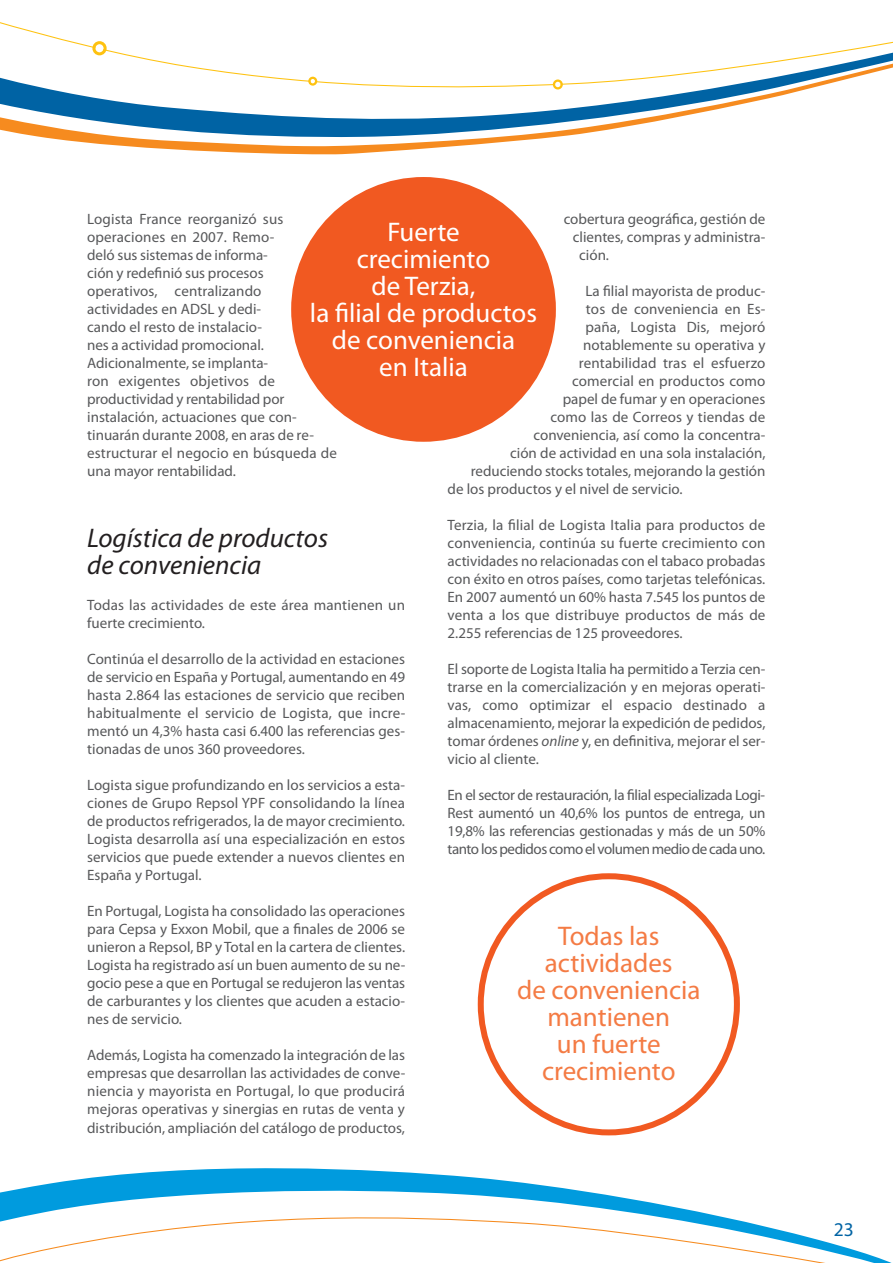
<style>
.page{position:relative;width:893px;height:1263px;background:#fff}
.page>*{position:absolute;margin:0;border:0;box-sizing:border-box;transform-origin:0 0}
.t1{font:27px/27px "Myriad Pro";color:#fff;text-align:center}
.t2{font:27px/27px "Myriad Pro";color:#f47b44;text-align:center}
.t3{font:italic 27px/27px "Myriad Pro";color:#231f20}
.t4{font:19.5px "Myriad Pro";color:#0063a4}
.t5{font:15px/18px "Myriad Pro";color:#57585a;text-align:justify}
.s1{font-style:italic}
</style>
<div class="page">
<svg style="left:0;top:1168px;width:892px;height:95px"></svg>
<svg style="left:0;top:22px;width:893px;height:133px"></svg>
<svg style="left:0;top:1210px;width:868px;height:53px"></svg>
<svg style="left:478px;top:873px;width:262px;height:262px"></svg>
<div style="left:291px;top:177px;width:265px;height:265px;background:#f15921;border-radius:50%"></div>
<p class="t5" style="left:564px;top:211px;width:203px">cobertura geográfica, gestión de</p>
<p class="t5" style="left:573px;top:229px;width:194px">clientes, compras y administra-</p>
<p class="t5" style="left:579px;top:247px;width:31px">ción.</p>
<p class="t5" style="left:585px;top:283px;width:181px">La filial mayorista de produc-</p>
<p class="t5" style="left:586px;top:301px;width:181px">tos de conveniencia en Es-</p>
<p class="t5" style="left:585px;top:319px;width:182px">paña, Logista Dis, mejoró</p>
<p class="t5" style="left:583px;top:337px;width:184px">notablemente su operativa y</p>
<p class="t5" style="left:579px;top:355px;width:188px">rentabilidad tras el esfuerzo</p>
<p class="t5" style="left:572px;top:373px;width:195px">comercial en productos como</p>
<p class="t5" style="left:563px;top:391px;width:204px">papel de fumar y en operaciones</p>
<p class="t5" style="left:550px;top:409px;width:217px">como las de Correos y tiendas de</p>
<p class="t5" style="left:534px;top:427px;width:233px">conveniencia, así como la concentra-</p>
<p class="t5" style="left:510px;top:445px;width:257px">ción de actividad en una sola instalación,</p>
<p class="t5" style="left:471px;top:463px;width:296px">reduciendo stocks totales, mejorando la gestión</p>
<p class="t5" style="left:448px;top:481px;width:236px">de los productos y el nivel de servicio.</p>
<p class="t5" style="left:448px;top:517px;width:319px">Terzia, la filial de Logista Italia para productos de conveniencia, continúa su fuerte crecimiento con actividades no relacionadas con el tabaco probadas con éxito en otros países, como tarjetas telefónicas.<br>En 2007 aumentó un 60% hasta 7.545 los puntos de venta a los que distribuye productos de más de 2.255 referencias de 125 proveedores.</p>
<p class="t5" style="left:448px;top:661px;width:319px">El soporte de Logista Italia ha permitido a Terzia cen&shy;trarse en la comercialización y en mejoras operati&shy;vas, como optimizar el espacio destinado a almacenamiento, mejorar la expedición de pedidos, tomar órdenes <span class="s1">online</span> y, en definitiva, mejorar el ser&shy;vicio al cliente.</p>
<p class="t5" style="left:448px;top:787px;width:319px">En el sector de restauración, la filial especializada Logi-Rest aumentó un 40,6% los puntos de entrega, un 19,8% las referencias gestionadas y más de un 50% tanto los pedidos como el volumen medio de cada uno.</p>
<p class="t5" style="left:87px;top:211px;width:251px;text-align:left">Logista France reorganizó sus operaciones en 2007. Remo-<br>deló sus sistemas de informa-<br>ción y redefinió sus procesos operativos, centralizando<br>actividades en ADSL y dedi-<br>cando el resto de instalacio-<br>nes a actividad promocional.<br>Adicionalmente, se implanta-<br>ron exigentes objetivos de productividad y rentabilidad por instalación, actuaciones que con&shy;tinuarán durante 2008, en aras de re&shy;estructurar el negocio en búsqueda de una mayor rentabilidad.</p>
<h1 class="t1" style="left:310px;top:221px;width:229px">Fuerte<br>crecimiento<br>de Terzia,<br>la filial de productos de conveniencia<br>en Italia</h1>
<h1 class="t3" style="left:87px;top:527px;width:242px">Logística de productos de conveniencia</h1>
<p class="t5" style="left:87px;top:598px;width:319px">Todas las actividades de este área mantienen un fuerte crecimiento.</p>
<p class="t5" style="left:87px;top:652px;width:320px">Continúa el desarrollo de la actividad en estaciones de servicio en España y Portugal, aumentando en 49 hasta 2.864 las estaciones de servicio que reciben habitualmente el servicio de Logista, que incre&shy;mentó un 4,3% hasta casi 6.400 las referencias ges&shy;tionadas de unos 360 proveedores.</p>
<p class="t5" style="left:87px;top:778px;width:319px">Logista sigue profundizando en los servicios a esta&shy;ciones de Grupo Repsol YPF consolidando la línea de productos refrigerados, la de mayor crecimiento.<br>Logista desarrolla así una especialización en estos servicios que puede extender a nuevos clientes en España y Portugal.</p>
<p class="t5" style="left:87px;top:904px;width:320px">En Portugal, Logista ha consolidado las operaciones para Cepsa y Exxon Mobil, que a finales de 2006 se unieron a Repsol, BP y Total en la cartera de clientes.<br>Logista ha registrado así un buen aumento de su ne&shy;gocio pese a que en Portugal se redujeron las ventas de carburantes y los clientes que acuden a estacio&shy;nes de servicio.</p>
<p class="t5" style="left:87px;top:1048px;width:320px">Además, Logista ha comenzado la integración de las empresas que desarrollan las actividades de conve&shy;niencia y mayorista en Portugal, lo que producirá mejoras operativas y sinergias en rutas de venta y distribución, ampliación del catálogo de productos,</p>
<h1 class="t2" style="left:517px;top:924px;width:185px">Todas las actividades<br>de conveniencia mantienen<br>un fuerte crecimiento</h1>
<h2 class="t4" style="left:834px;top:1222px;width:22px">23</h2>
</div>
